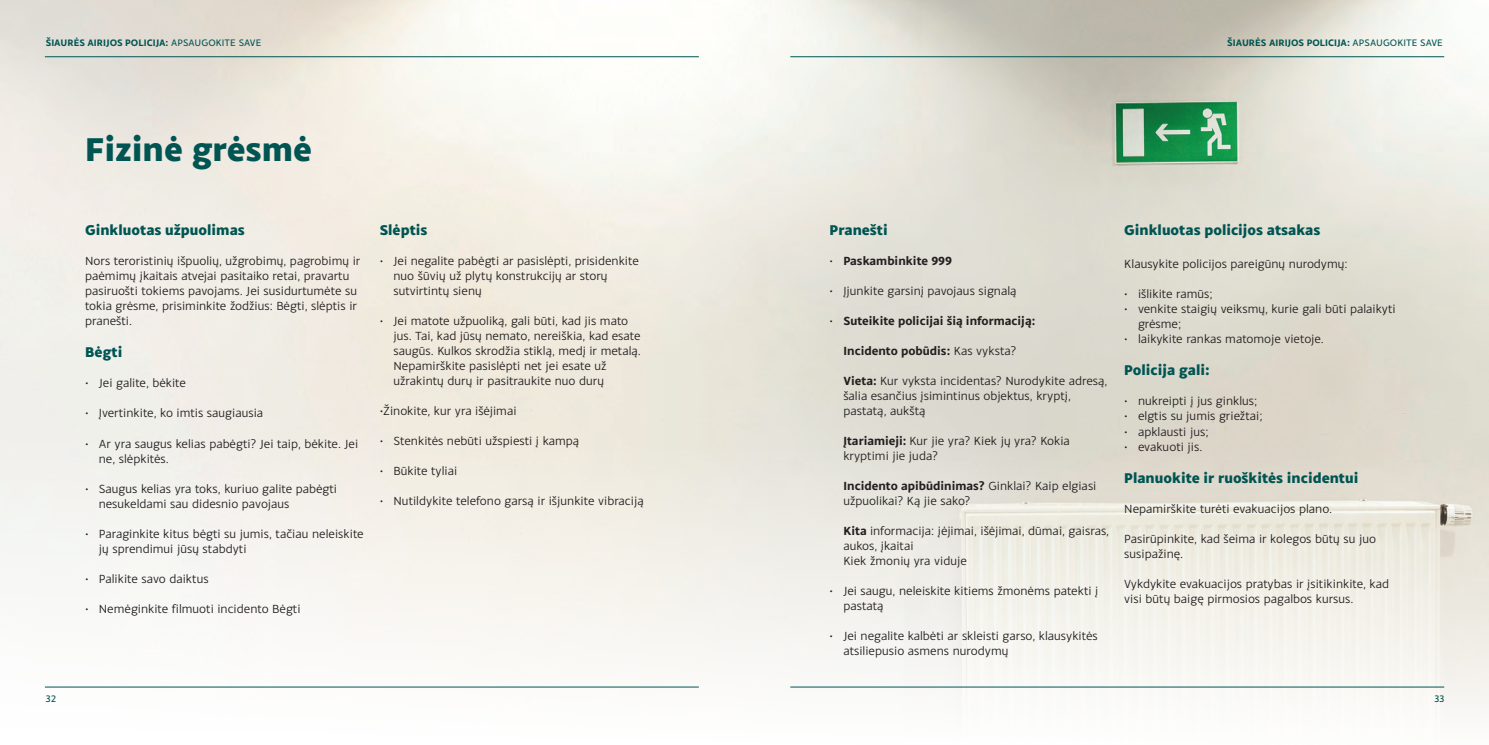
<style>
.page{position:relative;width:1489px;height:745px;background:#fff}
.page>*{position:absolute;margin:0;border:0;box-sizing:border-box;transform-origin:0 0}
.t1{font:800 35px "Monsal Gothic";color:#005553}
.BODY{font:800 15px "Monsal Gothic";color:#005553}
.BODY_BULLETS{font:12.5px/15px "Monsal Gothic";color:#231f20}
.BODY-2{font:12.5px/15px "Monsal Gothic";color:#231f20}
.BODY_BULLETS-2{font:700 12.5px "Monsal Gothic";color:#231f20}
.t2{font:700 10px "Monsal Gothic";color:#005553}
.t3{font:10px "Monsal Gothic";color:#005553}
.s1{font-weight:400}
.s2{font-weight:700}
</style>
<div class="page">
<img style="left:0;top:0;width:1488px;height:384px">
<svg style="left:0;top:384px;width:1488px;height:337px"></svg>
<hr style="left:45px;top:56px;width:653px;height:1px;background:#005553">
<hr style="left:45px;top:686px;width:653px;height:1px;background:#005553">
<hr style="left:790px;top:56px;width:653px;height:1px;background:#005553">
<hr style="left:790px;top:686px;width:653px;height:1px;background:#005553">
<p class="t2" style="left:46px;top:36px;width:217px">ŠIAURĖS AIRIJOS POLICIJA: <span class="s1">APSAUGOKITE SAVE</span></p>
<p class="t2" style="left:1227px;top:36px;width:217px">ŠIAURĖS AIRIJOS POLICIJA: <span class="s1">APSAUGOKITE SAVE</span></p>
<p class="t1" style="left:85px;top:126px;width:229px">Fizinė grėsmė</p>
<p class="BODY" style="left:85px;top:219px;width:161px">Ginkluotas užpuolimas</p>
<p class="BODY-2" style="left:85px;top:252px;width:277px">Nors teroristinių išpuolių, užgrobimų, pagrobimų ir paėmimų įkaitais atvejai pasitaiko retai, pravartu pasiruošti tokiems pavojams. Jei susidurtumėte su tokia grėsme, prisiminkite žodžius: Bėgti, slėptis ir pranešti.</p>
<p class="BODY" style="left:85px;top:342px;width:39px">Bėgti</p>
<p class="BODY_BULLETS" style="left:85px;top:375px;width:102px">• Jei galite, bėkite</p>
<p class="BODY_BULLETS" style="left:85px;top:405px;width:180px">• Įvertinkite, ko imtis saugiausia</p>
<p class="BODY_BULLETS" style="left:99px;top:435px;width:261px;text-indent:-14px">• Ar yra saugus kelias pabėgti? Jei taip, bėkite. Jei ne, slėpkitės.</p>
<p class="BODY_BULLETS" style="left:99px;top:480px;width:240px;text-indent:-14px">• Saugus kelias yra toks, kuriuo galite pabėgti nesukeldami sau didesnio pavojaus</p>
<p class="BODY_BULLETS" style="left:99px;top:525px;width:266px;text-indent:-14px">• Paraginkite kitus bėgti su jumis, tačiau neleiskite jų sprendimui jūsų stabdyti</p>
<p class="BODY_BULLETS" style="left:85px;top:570px;width:125px">• Palikite savo daiktus</p>
<p class="BODY_BULLETS" style="left:85px;top:600px;width:217px">• Nemėginkite filmuoti incidento Bėgti</p>
<p class="BODY" style="left:380px;top:219px;width:49px">Slėptis</p>
<p class="BODY_BULLETS" style="left:393px;top:252px;width:247px;text-indent:-14px">• Jei negalite pabėgti ar pasislėpti, prisidenkite nuo šūvių už plytų konstrukcijų ar storų sutvirtintų sienų</p>
<p class="BODY_BULLETS" style="left:393px;top:312px;width:249px;text-indent:-14px">• Jei matote užpuoliką, gali būti, kad jis mato jus. Tai, kad jūsų nemato, nereiškia, kad esate saugūs. Kulkos skrodžia stiklą, medį ir metalą.<br>Nepamirškite pasislėpti net jei esate už užrakintų durų ir pasitraukite nuo durų</p>
<p class="BODY_BULLETS" style="left:380px;top:402px;width:138px">•Žinokite, kur yra išėjimai</p>
<p class="BODY_BULLETS" style="left:380px;top:432px;width:201px">• Stenkitės nebūti užspiesti į kampą</p>
<p class="BODY_BULLETS" style="left:380px;top:462px;width:79px">• Būkite tyliai</p>
<p class="BODY_BULLETS" style="left:380px;top:492px;width:265px">• Nutildykite telefono garsą ir išjunkite vibraciją</p>
<p class="BODY" style="left:829px;top:219px;width:60px">Pranešti</p>
<p class="BODY_BULLETS-2" style="left:829px;top:252px;width:124px"><span class="s1">•</span> Paskambinkite 999</p>
<p class="BODY_BULLETS" style="left:829px;top:282px;width:188px">• Įjunkite garsinį pavojaus signalą</p>
<p class="BODY_BULLETS-2" style="left:829px;top:312px;width:207px"><span class="s1">•</span> Suteikite policijai šią informaciją:</p>
<p class="BODY_BULLETS-2" style="left:843px;top:342px;width:175px">Incidento pobūdis: <span class="s1">Kas vyksta?</span></p>
<p class="BODY_BULLETS" style="left:843px;top:372px;width:265px"><span class="s2">Vieta:</span> Kur vyksta incidentas? Nurodykite adresą, šalia esančius įsimintinus objektus, kryptį, pastatą, aukštą</p>
<p class="BODY_BULLETS" style="left:843px;top:432px;width:228px"><span class="s2">Įtariamieji:</span> Kur jie yra? Kiek jų yra? Kokia kryptimi jie juda?</p>
<p class="BODY_BULLETS" style="left:843px;top:477px;width:254px"><span class="s2">Incidento apibūdinimas?</span> Ginklai? Kaip elgiasi užpuolikai? Ką jie sako?</p>
<p class="BODY_BULLETS" style="left:843px;top:522px;width:267px"><span class="s2">Kita</span> informacija: įėjimai, išėjimai, dūmai, gaisras, aukos, įkaitai</p>
<p class="BODY_BULLETS" style="left:843px;top:552px;width:125px">Kiek žmonių yra viduje</p>
<p class="BODY_BULLETS" style="left:843px;top:582px;width:256px;text-indent:-14px">• Jei saugu, neleiskite kitiems žmonėms patekti į pastatą</p>
<p class="BODY_BULLETS" style="left:843px;top:627px;width:256px;text-indent:-14px">• Jei negalite kalbėti ar skleisti garso, klausykitės atsiliepusio asmens nurodymų</p>
<p class="BODY" style="left:1124px;top:219px;width:198px">Ginkluotas policijos atsakas</p>
<p class="BODY-2" style="left:1124px;top:255px;width:225px">Klausykite policijos pareigūnų nurodymų:</p>
<p class="BODY-2" style="left:1124px;top:285px;width:90px">• išlikite ramūs;</p>
<p class="BODY-2" style="left:1137px;top:300px;width:259px;text-indent:-14px">• venkite staigių veiksmų, kurie gali būti palaikyti grėsme;</p>
<p class="BODY-2" style="left:1124px;top:330px;width:201px">• laikykite rankas matomoje vietoje.</p>
<p class="BODY" style="left:1124px;top:360px;width:87px">Policija gali:</p>
<p class="BODY_BULLETS" style="left:1124px;top:393px;width:135px">• nukreipti į jus ginklus;</p>
<p class="BODY_BULLETS" style="left:1124px;top:408px;width:140px">• elgtis su jumis griežtai;</p>
<p class="BODY_BULLETS" style="left:1124px;top:423px;width:86px">• apklausti jus;</p>
<p class="BODY_BULLETS" style="left:1124px;top:438px;width:80px">• evakuoti jis.</p>
<p class="BODY" style="left:1124px;top:467px;width:236px">Planuokite ir ruoškitės incidentui</p>
<p class="BODY_BULLETS" style="left:1124px;top:500px;width:209px">Nepamirškite turėti evakuacijos plano.</p>
<p class="BODY_BULLETS" style="left:1124px;top:530px;width:253px">Pasirūpinkite, kad šeima ir kolegos būtų su juo susipažinę.</p>
<p class="BODY_BULLETS" style="left:1124px;top:575px;width:266px">Vykdykite evakuacijos pratybas ir įsitikinkite, kad visi būtų baigę pirmosios pagalbos kursus.</p>
<p class="t3" style="left:46px;top:691px;width:12px">32</p>
<p class="t3" style="left:1434px;top:691px;width:11px">33</p>
</div>
